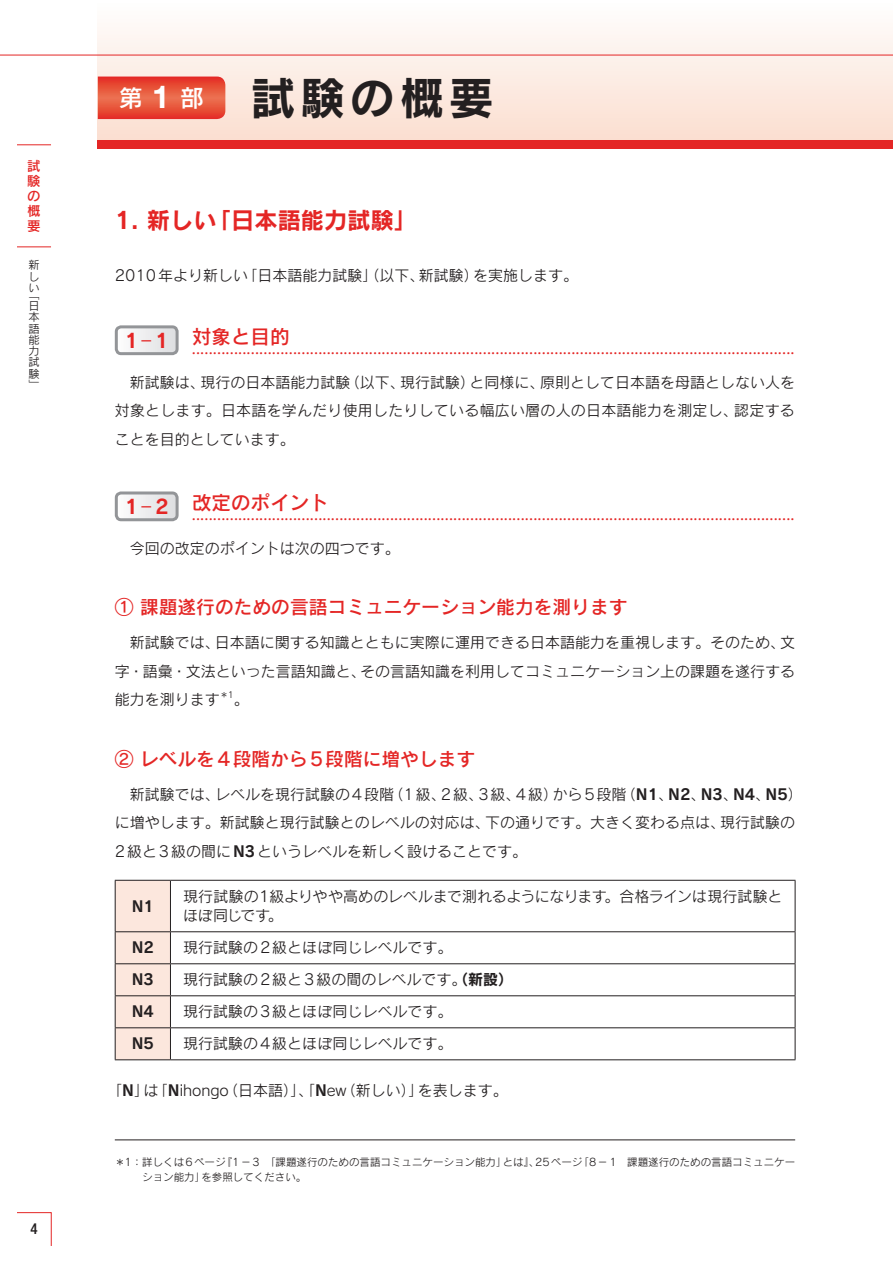
<style>
.page{position:relative;width:893px;height:1263px;background:#fff}
.page>*{position:absolute;margin:0;border:0;box-sizing:border-box;transform-origin:0 0}
.t1{font:45px "Rodin CID B";letter-spacing:.1em;color:#231f20}
.t2{font:23.25px "Rodin CID B";color:#e42625}
.t3{font:19.5px "Rodin CID DB";color:#e42625}
.t4{font:18.75px "Rodin CID DB";color:#e42625}
.t5{font:15px/28.5px "Rodin CID M";color:#231f20;text-align:justify}
.t6{font:15px/19.5px "Rodin CID M";letter-spacing:-.02em;color:#231f20}
.t7{font:15px "Rodin CID B";color:#231f20}
.t8{font:500 condensed 15px "Helvetica Neue";color:#231f20}
.t9{font:13.5px/14.9px "Rodin CID DB";color:#e42625}
.t10{font:11.25px/11.2px "Rodin CID M";color:#231f20;text-align:justify}
.t11{font:10.5px/15px "Rodin CID M";color:#231f20}
.t12{font:10.05px "Koz Min Std";color:#e42625}
.t13{font:8.7px "Rodin CID M";color:#231f20}
.s1{font-family:"Helvetica Neue";font-weight:700;font-size:31.5px;color:#fff}
.s2{font-family:"Rodin CID B"}
.s3{font-family:"Rodin CID M"}
</style>
<div class="page">
<svg style="left:17px;top:1212px;width:35px;height:34px"></svg>
<hr style="left:17px;top:145px;width:34px;height:1px;background:#e42625">
<hr style="left:17px;top:247px;width:34px;height:1px;background:#e42625">
<div style="left:98px;top:0;width:795px;height:149px;background:linear-gradient(to bottom,#fefcfc,#fadccd)"></div>
<div style="left:98px;top:140px;width:795px;height:9px;background:#e42625"></div>
<svg style="left:98px;top:77px;width:127px;height:42px;background:#e7503a"></svg>
<hr style="left:0;top:55px;width:893px;height:1px;background:#e42625">
<svg style="left:133px;top:329px;width:42px;height:22px"></svg>
<div style="left:115px;top:325px;width:64px;height:30px;border:3px solid #939598;border-radius:5px"></div>
<svg style="left:119px;top:495px;width:56px;height:22px"></svg>
<div style="left:115px;top:491px;width:64px;height:30px;border:3px solid #939598;border-radius:5px"></div>
<div style="left:116px;top:881px;width:54px;height:178px;background:#fce7dd"></div>
<hr style="left:115px;top:880px;width:55px;height:1px;background:#231f20">
<hr style="left:115px;top:881px;width:1px;height:50px;background:#231f20">
<hr style="left:170px;top:880px;width:625px;height:1px;background:#231f20">
<hr style="left:170px;top:881px;width:1px;height:50px;background:#231f20">
<hr style="left:795px;top:881px;width:1px;height:50px;background:#231f20">
<hr style="left:115px;top:931px;width:55px;height:1px;background:#231f20">
<hr style="left:115px;top:932px;width:1px;height:31px;background:#231f20">
<hr style="left:170px;top:931px;width:625px;height:1px;background:#231f20">
<hr style="left:170px;top:932px;width:1px;height:31px;background:#231f20">
<hr style="left:795px;top:932px;width:1px;height:31px;background:#231f20">
<hr style="left:115px;top:963px;width:55px;height:1px;background:#231f20">
<hr style="left:115px;top:964px;width:1px;height:31px;background:#231f20">
<hr style="left:170px;top:963px;width:625px;height:1px;background:#231f20">
<hr style="left:170px;top:964px;width:1px;height:31px;background:#231f20">
<hr style="left:795px;top:964px;width:1px;height:31px;background:#231f20">
<hr style="left:115px;top:995px;width:55px;height:1px;background:#231f20">
<hr style="left:115px;top:996px;width:1px;height:31px;background:#231f20">
<hr style="left:170px;top:995px;width:625px;height:1px;background:#231f20">
<hr style="left:170px;top:996px;width:1px;height:31px;background:#231f20">
<hr style="left:795px;top:996px;width:1px;height:31px;background:#231f20">
<hr style="left:115px;top:1027px;width:55px;height:1px;background:#231f20">
<hr style="left:115px;top:1028px;width:1px;height:31px;background:#231f20">
<hr style="left:170px;top:1027px;width:625px;height:1px;background:#231f20">
<hr style="left:170px;top:1028px;width:1px;height:31px;background:#231f20">
<hr style="left:795px;top:1028px;width:1px;height:31px;background:#231f20">
<hr style="left:115px;top:1059px;width:55px;height:1px;background:#231f20">
<hr style="left:170px;top:1059px;width:625px;height:1px;background:#231f20">
<hr style="left:115px;top:1139px;width:680px;height:1px;background:#231f20">
<p class="t9" style="left:27px;top:158px;width:16px">試験の概要</p>
<p class="t10" style="left:28px;top:259px;width:12px">新しい</p>
<p class="t10" style="left:28px;top:289px;width:12px">「日本語能力試験」</p>
<p class="t8" style="left:30px;top:1220px;width:9px">4</p>
<h1 class="t1" style="left:119px;top:68px;width:376px"><sup>第</sup> <span class="s1">1</span> <sup>部</sup> 試験の概要</h1>
<h2 class="t2" style="left:115px;top:204px;width:304px">1. 新しい「日本語能力試験」</h2>
<p class="t5" style="left:115px;top:261px;width:465px">2010年より新しい「日本語能力試験」（以下、新試験）を実施します。</p>
<h3 class="t3" style="left:125px;top:324px;width:166px"><span class="s2">1</span><span class="s3">-</span><span class="s2">1</span> 対象と目的</h3>
<p class="t12" style="left:189px;top:347px;width:610px">・・・・・・・・・・・・・・・・・・・・・・・・・・・・・・・・・・・・・・・・・・・・・・・・・・・・・・・・・・・・・・・・・・・・・・・・・・・・・・・・・・・・・・・・・・・・・・・・・・・・・・・・・・・・・・・・・・・・・・・・・・・・・・・・・・・・・・・・・・・・・・・</p>
<p class="t5" style="left:115px;top:367px;width:682px">　新試験は、現行の日本語能力試験（以下、現行試験）と同様に、原則として日本語を母語としない人を対象とします。日本語を学んだり使用したりしている幅広い層の人の日本語能力を測定し、認定することを目的としています。</p>
<h3 class="t3" style="left:125px;top:490px;width:205px"><span class="s2">1</span><span class="s3">-</span><span class="s2">2</span> 改定のポイント</h3>
<p class="t12" style="left:189px;top:513px;width:610px">・・・・・・・・・・・・・・・・・・・・・・・・・・・・・・・・・・・・・・・・・・・・・・・・・・・・・・・・・・・・・・・・・・・・・・・・・・・・・・・・・・・・・・・・・・・・・・・・・・・・・・・・・・・・・・・・・・・・・・・・・・・・・・・・・・・・・・・・・・・・・・・</p>
<p class="t5" style="left:115px;top:533px;width:286px">　今回の改定のポイントは次の四つです。</p>
<p class="t4" style="left:115px;top:595px;width:514px">① 課題遂行のための言語コミュニケーション能力を測ります</p>
<p class="t5" style="left:115px;top:628px;width:682px">　新試験では、日本語に関する知識とともに実際に運用できる日本語能力を重視します。そのため、文字・語彙・文法といった言語知識と、その言語知識を利用してコミュニケーション上の課題を遂行する能力を測ります</p>
<p class="t13" style="left:220px;top:689px;width:16px">＊1</p>
<p class="t5" style="left:234px;top:685px;width:16px">。</p>
<p class="t4" style="left:115px;top:746px;width:362px">② レベルを4段階から5段階に増やします</p>
<p class="t5" style="left:115px;top:779px;width:689px;text-align:left">　新試験では、レベルを現行試験の4段階（1級、2級、3級、4級）から5段階（<span class="s2">N1</span>、<span class="s2">N2</span>、<span class="s2">N3</span>、<span class="s2">N4</span>、<span class="s2">N5</span>）に増やします。新試験と現行試験とのレベルの対応は、下の通りです。大きく変わる点は、現行試験の<br>2級と3級の間に<span class="s2">N3</span>というレベルを新しく設けることです。</p>
<p class="t7" style="left:132px;top:896px;width:24px">N1</p>
<p class="t6" style="left:183px;top:886px;width:601px">現行試験の１級よりやや高めのレベルまで測れるようになります。合格ラインは現行試験とほぼ同じです。</p>
<p class="t7" style="left:132px;top:938px;width:24px">N2</p>
<p class="t5" style="left:183px;top:933px;width:271px">現行試験の2級とほぼ同じレベルです。</p>
<p class="t7" style="left:132px;top:970px;width:24px">N3</p>
<p class="t5" style="left:183px;top:965px;width:332px">現行試験の2級と3級の間のレベルです。<span class="s2">（新設）</span></p>
<p class="t7" style="left:132px;top:1002px;width:24px">N4</p>
<p class="t5" style="left:183px;top:997px;width:271px">現行試験の3級とほぼ同じレベルです。</p>
<p class="t7" style="left:132px;top:1034px;width:24px">N5</p>
<p class="t5" style="left:183px;top:1029px;width:271px">現行試験の4級とほぼ同じレベルです。</p>
<p class="t5" style="left:107px;top:1075px;width:402px">「<span class="s2">N</span>」は「<span class="s2">N</span>ihongo（日本語）」、「<span class="s2">N</span>ew（新しい）」を表します。</p>
<p class="t11" style="left:142px;top:1154px;width:654px;text-indent:-27px">＊1：詳しくは6ページ『1−3　「課題遂行のための言語コミュニケーション能力」とは』、25ページ「8−1　課題遂行のための言語コミュニケーション能力」を参照してください。</p>
</div>
